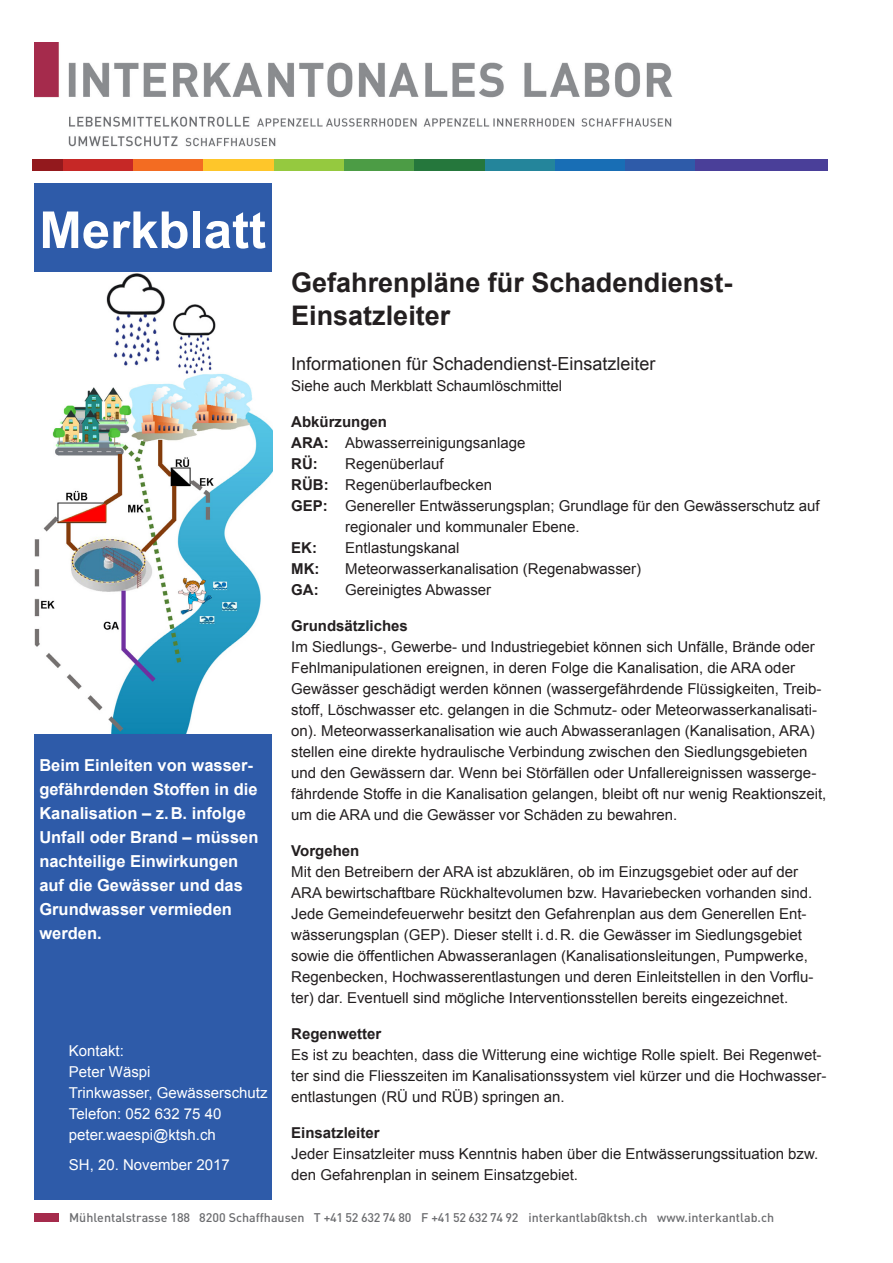
<style>
.page{position:relative;width:893px;height:1263px;background:#fff}
.page>*{position:absolute;margin:0;border:0;box-sizing:border-box;transform-origin:0 0}
.t1{font:700 51px "Arial";color:#fff}
.t2{font:700 27px/33px "Arial";color:#231f20}
.t3{font:18px "Arial";color:#231f20}
.t4{font:700 16.5px/24px "Arial";color:#fff}
.t5{font:15px/21px "Arial";color:#231f20}
.t6{font:15px/21px "Arial";color:#fff}
.t7{font:700 15px "Arial";color:#231f20}
.t8{font:500 12.45px "DINOT";color:#6c6d70}
.s1{font-weight:700}
</style>
<div class="page">
<div style="left:34px;top:1213px;width:25px;height:9px;background:#a52b4c"></div>
<img style="left:34px;top:43px;width:639px;height:104px">
<div style="left:33px;top:159px;width:30px;height:11px;background:#93191d"></div>
<div style="left:63px;top:159px;width:70px;height:11px;background:#c62826"></div>
<div style="left:133px;top:159px;width:71px;height:11px;background:#f36c22"></div>
<div style="left:204px;top:159px;width:70px;height:11px;background:#fec62a"></div>
<div style="left:274px;top:159px;width:70px;height:11px;background:#95c93f"></div>
<div style="left:344px;top:159px;width:71px;height:11px;background:#4c9c45"></div>
<div style="left:415px;top:159px;width:70px;height:11px;background:#25773c"></div>
<div style="left:485px;top:159px;width:70px;height:11px;background:#24859b"></div>
<div style="left:555px;top:159px;width:71px;height:11px;background:#186eb5"></div>
<div style="left:626px;top:159px;width:70px;height:11px;background:#2e5ba9"></div>
<div style="left:696px;top:159px;width:132px;height:11px;background:#4a3f99"></div>
<div style="left:34px;top:183px;width:238px;height:1016px;background:#2e5ba9"></div>
<img style="left:34px;top:272px;width:238px;height:461px">
<h1 class="t1" style="left:39px;top:196px;width:228px">Merkblatt</h1>
<p class="t4" style="left:39px;top:754px;width:221px">Beim Einleiten von wasser&shy;gefährdenden Stoffen in die<br>Kanalisation – z.B. infolge<br>Unfall oder Brand – müssen nachteilige Einwirkungen auf die Gewässer und das<br>Grundwasser vermieden werden.</p>
<p class="t6" style="left:69px;top:1040px;width:200px">Kontakt:<br>Peter Wäspi<br>Trinkwasser, Gewässerschutz<br>Telefon: 052 632 75 40 peter.waespi@ktsh.ch</p>
<p class="t6" style="left:69px;top:1154px;width:162px">SH, 20. November 2017</p>
<h2 class="t2" style="left:291px;top:267px;width:443px">Gefahrenpläne für Schadendienst-<br>Einsatzleiter</h2>
<p class="t3" style="left:291px;top:352px;width:366px">Informationen für Schadendienst-Einsatzleiter</p>
<p class="t5" style="left:291px;top:375px;width:272px">Siehe auch Merkblatt Schaumlöschmittel</p>
<p class="t5" style="left:291px;top:411px;width:236px"><span class="s1">Abkürzungen<br>ARA:</span> Abwasserreinigungsanlage<br><span class="s1">RÜ:</span></p>
<p class="t5" style="left:345px;top:453px;width:100px">Regenüberlauf</p>
<p class="t5" style="left:291px;top:474px;width:202px"><span class="s1">RÜB:</span> Regenüberlaufbecken</p>
<p class="t5" style="left:291px;top:495px;width:530px"><span class="s1">GEP:</span> Genereller Entwässerungsplan; Grundlage für den Gewässerschutz auf</p>
<p class="t5" style="left:345px;top:516px;width:236px">regionaler und kommunaler Ebene.</p>
<p class="t7" style="left:291px;top:538px;width:27px">EK:</p>
<p class="t5" style="left:345px;top:537px;width:116px">Entlastungskanal</p>
<p class="t7" style="left:291px;top:559px;width:30px">MK:</p>
<p class="t5" style="left:345px;top:558px;width:297px">Meteorwasserkanalisation (Regenabwasser)</p>
<p class="t7" style="left:291px;top:580px;width:29px">GA:</p>
<p class="t5" style="left:345px;top:579px;width:147px">Gereinigtes Abwasser</p>
<p class="t7" style="left:291px;top:616px;width:118px">Grundsätzliches</p>
<p class="t5" style="left:291px;top:636px;width:537px">Im Siedlungs-, Gewerbe- und Industriegebiet können sich Unfälle, Brände oder Fehlmanipulationen ereignen, in deren Folge die Kanalisation, die ARA oder Gewässer geschädigt werden können (wassergefährdende Flüssigkeiten, Treib&shy;stoff, Löschwasser etc. gelangen in die Schmutz- oder Meteorwasserkanalisati&shy;on). Meteorwasserkanalisation wie auch Abwasseranlagen (Kanalisation, ARA) stellen eine direkte hydraulische Verbindung zwischen den Siedlungsgebieten und den Gewässern dar. Wenn bei Störfällen oder Unfallereignissen wasserge&shy;fährdende Stoffe in die Kanalisation gelangen, bleibt oft nur wenig Reaktionszeit, um die ARA und die Gewässer vor Schäden zu bewahren.</p>
<p class="t7" style="left:291px;top:841px;width:70px">Vorgehen</p>
<p class="t5" style="left:291px;top:861px;width:524px">Mit den Betreibern der ARA ist abzuklären, ob im Einzugsgebiet oder auf der ARA bewirtschaftbare Rückhaltevolumen bzw. Havariebecken vorhanden sind.<br>Jede Gemeindefeuerwehr besitzt den Gefahrenplan aus dem Generellen Ent&shy;wässerungsplan (GEP). Dieser stellt i.d.R. die Gewässer im Siedlungsgebiet sowie die öffentlichen Abwasseranlagen (Kanalisationsleitungen, Pumpwerke, Regenbecken, Hochwasserentlastungen und deren Einleitstellen in den Vorflu&shy;ter) dar. Eventuell sind mögliche Interventionsstellen bereits eingezeichnet.</p>
<p class="t7" style="left:291px;top:1024px;width:92px">Regenwetter</p>
<p class="t5" style="left:291px;top:1044px;width:537px">Es ist zu beachten, dass die Witterung eine wichtige Rolle spielt. Bei Regenwet&shy;ter sind die Fliesszeiten im Kanalisationssystem viel kürzer und die Hochwasser&shy;entlastungen (RÜ und RÜB) springen an.</p>
<p class="t7" style="left:291px;top:1123px;width:90px">Einsatzleiter</p>
<p class="t5" style="left:291px;top:1143px;width:528px">Jeder Einsatzleiter muss Kenntnis haben über die Entwässerungssituation bzw. den Gefahrenplan in seinem Einsatzgebiet.</p>
<p class="t8" style="left:69px;top:1210px;width:707px">Mühlentalstrasse 188 8200 Schaffhausen T +41 52 632 74 80 F +41 52 632 74 92 interkantlab@ktsh.ch www.interkantlab.ch</p>
</div>
